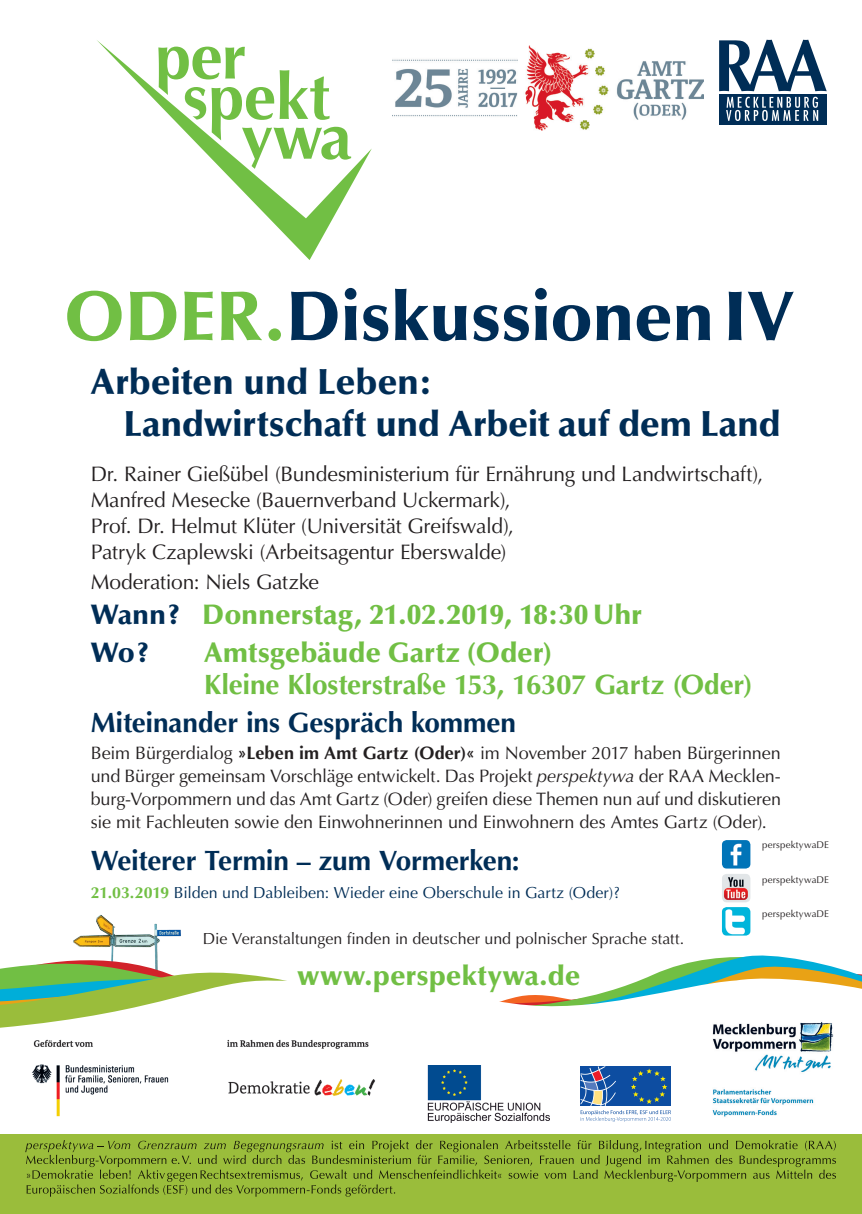
<style>
.page{position:relative;width:862px;height:1214px;background:#fff}
.page>*{position:absolute;margin:0;border:0;box-sizing:border-box;transform-origin:0 0}
.t1{font:900 70px "Optima LT Pro";letter-spacing:-.01em;color:#002d56}
.t2{font:900 36px/42px "Optima LT Pro";letter-spacing:-.005em;color:#002d56}
.t3{font:900 28px/38px "Optima LT Pro";color:#71bf44}
.t4{font:700 28px "Optima LT Pro";letter-spacing:-.005em;color:#002d56}
.t5{font:700 28px "Optima LT Pro";letter-spacing:-.005em;color:#71bf44}
.t6{font:21px/26px "Optima LT Pro";letter-spacing:-.01em;color:#231f20}
.t7{font:18px/23px "Optima LT Pro";color:#231f20;text-align:justify}
.t8{font:16px "Optima LT Pro";color:#002d56}
.t9{font:16px "Optima LT Pro";color:#231f20}
.t10{font:9.6px "Optima LT Pro";letter-spacing:.02em;color:#231f20}
.s1{color:#71bf44}
.s2{color:#002d56}
.s3{font-weight:700}
.s4{font-style:italic}
.s5{font-weight:700;color:#71bf44}
</style>
<div class="page">
<img style="left:73px;top:914px;width:108px;height:28px">
<svg style="left:73px;top:942px;width:86px;height:9px"></svg>
<svg style="left:49px;top:951px;width:768px;height:12px"></svg>
<svg style="left:0;top:963px;width:857px;height:11px"></svg>
<svg style="left:0;top:969px;width:363px;height:5px"></svg>
<svg style="left:0;top:974px;width:862px;height:149px"></svg>
<img style="left:695px;top:1002px;width:155px;height:121px">
<img style="left:428px;top:1065px;width:121px;height:57px">
<div style="left:580px;top:1065px;width:91px;height:57px;background:#fff"></div>
<svg style="left:580px;top:1066px;width:91px;height:55px"></svg>
<img style="left:12px;top:1021px;width:383px;height:102px">
<img style="left:722px;top:840px;width:28px;height:28px">
<img style="left:722px;top:907px;width:28px;height:28px">
<img style="left:722px;top:874px;width:28px;height:28px">
<svg style="left:97px;top:40px;width:275px;height:220px"></svg>
<svg style="left:158px;top:47px;width:193px;height:122px"></svg>
<div style="left:719px;top:94px;width:107px;height:31px;background:#002d56"></div>
<svg style="left:726px;top:97px;width:92px;height:24px"></svg>
<svg style="left:719px;top:40px;width:107px;height:51px"></svg>
<img style="left:392px;top:45px;width:311px;height:85px">
<div style="left:0;top:1134px;width:862px;height:79px;background:#9abd3b"></div>
<svg style="left:25px;top:1140px;width:811px;height:56px"></svg>
<h1 class="t1" style="left:63px;top:273px;width:732px"><span class="s1">ODER.</span>DiskussionenIV</h1>
<h2 class="t2" style="left:124px;top:361px;width:658px;text-indent:-33px">Arbeiten und Leben:<br>Landwirtschaft und Arbeit auf dem Land</h2>
<p class="t6" style="left:91px;top:461px;width:674px">Dr. Rainer Gießübel (Bundesministerium für Ernährung und Landwirtschaft), Manfred Mesecke (Bauernverband Uckermark),<br>Prof. Dr. Helmut Klüter (Universität Greifswald),<br>Patryk Czaplewski (Arbeitsagentur Eberswalde)</p>
<p class="t6" style="left:91px;top:569px;width:230px">Moderation: Niels Gatzke</p>
<h3 class="t3" style="left:91px;top:595px;width:553px"><span class="s2">Wann?</span> Donnerstag, 21.02.2019, 18:30 Uhr<br><span class="s2">Wo?</span></h3>
<h3 class="t3" style="left:204px;top:633px;width:349px">Amtsgebäude Gartz (Oder)</h3>
<h3 class="t5" style="left:204px;top:667px;width:550px">Kleine Klosterstraße 153, 16307 Gartz (Oder)</h3>
<h3 class="t4" style="left:91px;top:705px;width:427px">Miteinander ins Gespräch kommen</h3>
<p class="t7" style="left:91px;top:741px;width:692px">Beim Bürgerdialog <span class="s3">»Leben im Amt Gartz (Oder)«</span> im November 2017 haben Bürgerinnen und Bürger gemeinsam Vorschläge entwickelt. Das Projekt <span class="s4">perspektywa</span> der RAA Mecklen&shy;burg-Vorpommern und das Amt Gartz (Oder) greifen diese Themen nun auf und diskutieren sie mit Fachleuten sowie den Einwohnerinnen und Einwohnern des Amtes Gartz (Oder).</p>
<h3 class="t4" style="left:91px;top:842px;width:430px">Weiterer Termin – zum Vormerken:</h3>
<p class="t8" style="left:91px;top:882px;width:531px"><span class="s5">21.03.2019</span> Bilden und Dableiben: Wieder eine Oberschule in Gartz (Oder)?</p>
<p class="t9" style="left:203px;top:928px;width:483px">Die Veranstaltungen finden in deutscher und polnischer Sprache statt.</p>
<h3 class="t3" style="left:297px;top:955px;width:284px">www.perspektywa.de</h3>
<p class="t10" style="left:762px;top:839px;width:68px">perspektywaDE</p>
<p class="t10" style="left:762px;top:873px;width:68px">perspektywaDE</p>
<p class="t10" style="left:762px;top:907px;width:68px">perspektywaDE</p>
</div>
